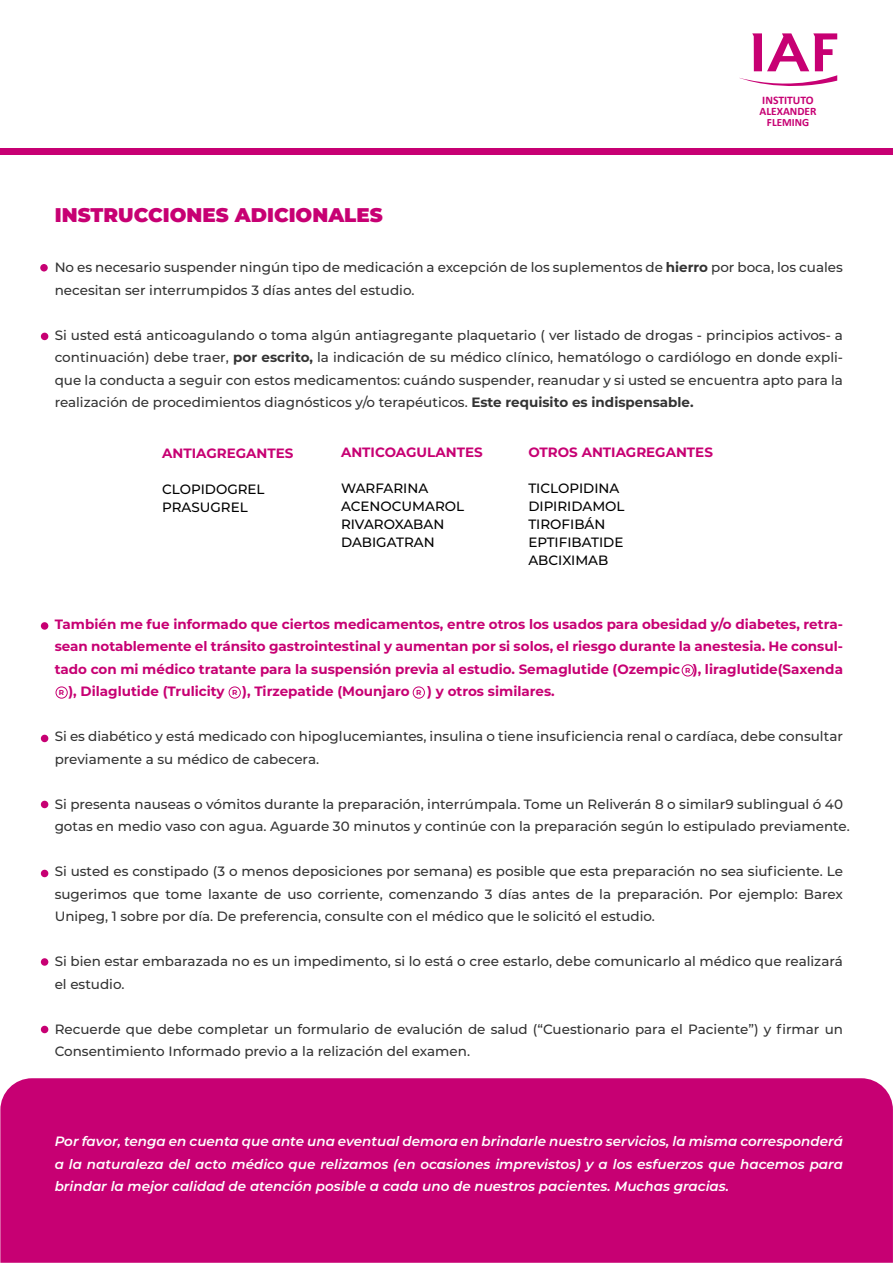
<style>
.page{position:relative;width:893px;height:1263px;background:#fff}
.page>*{position:absolute;margin:0;border:0;box-sizing:border-box;transform-origin:0 0}
.t1{font:900 19.8px "Montserrat";color:#c70073}
.t2{font:500 13.5px/22.5px "Montserrat";color:#333}
.t3{font:700 13.5px "Montserrat";color:#c70073}
.t4{font:italic 600 13.5px/22.5px "Montserrat";color:#fff;text-align:justify}
.t5{font:500 13.5px/18px "Montserrat";color:#000}
.t6{font:700 11.55px "Calibri";color:#c70073}
.t7{font:700 11.4px "Calibri";color:#c70073}
.t8{font:700 11.1px "Calibri";color:#c70073}
.t9{font:700 7.2px "Montserrat";color:#c70073}
.s1{font-weight:700}
</style>
<div class="page">
<div style="left:0;top:1078px;width:893px;height:185px;background:#c70073"></div>
<svg style="left:739px;top:33px;width:98px;height:53px"></svg>
<div style="left:0;top:148px;width:893px;height:6px;background:#c70073"></div>
<div style="left:40px;top:264px;width:8px;height:7px;background:#c70073;border-radius:50%"></div>
<div style="left:41px;top:333px;width:7px;height:7px;background:#c70073;border-radius:50%"></div>
<div style="left:41px;top:622px;width:7px;height:8px;background:#c70073;border-radius:50%"></div>
<div style="left:41px;top:735px;width:7px;height:7px;background:#c70073;border-radius:50%"></div>
<div style="left:41px;top:801px;width:7px;height:7px;background:#c70073;border-radius:50%"></div>
<div style="left:41px;top:870px;width:7px;height:7px;background:#c70073;border-radius:50%"></div>
<div style="left:41px;top:958px;width:7px;height:8px;background:#c70073;border-radius:50%"></div>
<div style="left:41px;top:1026px;width:7px;height:7px;background:#c70073;border-radius:50%"></div>
<div style="left:682px;top:664px;width:12px;height:12px;border:1px solid #c70073;border-radius:50%"></div>
<div style="left:56px;top:686px;width:12px;height:12px;border:1px solid #c70073;border-radius:50%"></div>
<div style="left:229px;top:686px;width:12px;height:12px;border:1px solid #c70073;border-radius:50%"></div>
<div style="left:413px;top:686px;width:12px;height:12px;border:1px solid #c70073;border-radius:50%"></div>
<p class="t6" style="left:762px;top:95px;width:53px">INSTITUTO</p>
<p class="t7" style="left:759px;top:107px;width:58px">ALEXANDER</p>
<p class="t8" style="left:767px;top:118px;width:44px">FLEMING</p>
<h1 class="t1" style="left:55px;top:200px;width:329px">INSTRUCCIONES ADICIONALES</h1>
<p class="t2" style="left:55px;top:256px;width:790px">No es necesario suspender ningún tipo de medicación a excepción de los suplementos de <span class="s1">hierro</span> por boca, los cuales necesitan ser interrumpidos 3 días antes del estudio.</p>
<p class="t2" style="left:55px;top:323px;width:790px;text-align:justify">Si usted está anticoagulando o toma algún antiagregante plaquetario ( ver listado de drogas - principios activos- a continuación) debe traer, <span class="s1">por escrito,</span> la indicación de su médico clínico, hematólogo o cardiólogo en donde expli&shy;que la conducta a seguir con estos medicamentos: cuándo suspender, reanudar y si usted se encuentra apto para la realización de procedimientos diagnósticos y/o terapéuticos. <span class="s1">Este requisito es indispensable.</span></p>
<p class="t3" style="left:162px;top:443px;width:133px">ANTIAGREGANTES</p>
<p class="t5" style="left:162px;top:479px;width:104px">CLOPIDOGREL<br>PRASUGREL</p>
<p class="t3" style="left:528px;top:442px;width:186px">OTROS ANTIAGREGANTES</p>
<p class="t5" style="left:528px;top:478px;width:98px">TICLOPIDINA<br>DIPIRIDAMOL<br>TIROFIBÁN<br>EPTIFIBATIDE<br>ABCIXIMAB</p>
<p class="t3" style="left:341px;top:443px;width:143px">ANTICOAGULANTES</p>
<p class="t5" style="left:341px;top:479px;width:125px">WARFARINA<br>ACENOCUMAROL<br>RIVAROXABAN<br>DABIGATRAN</p>
<p class="t3" style="left:55px;top:614px;width:790px">También me fue informado que ciertos medicamentos, entre otros los usados para obesidad y/o diabetes, retra-</p>
<p class="t3" style="left:55px;top:636px;width:790px">sean notablemente el tránsito gastrointestinal y aumentan por si solos, el riesgo durante la anestesia. He consul-</p>
<p class="t3" style="left:55px;top:659px;width:790px">tado con mi médico tratante para la suspensión previa al estudio. Semaglutide (Ozempic ), liraglutide(Saxenda</p>
<p class="t3" style="left:68px;top:681px;width:158px">), Dilaglutide (Trulicity</p>
<p class="t3" style="left:242px;top:681px;width:169px">), Tirzepatide (Mounjaro</p>
<p class="t3" style="left:427px;top:681px;width:129px">) y otros similares.</p>
<p class="t2" style="left:55px;top:724px;width:790px">Si es diabético y está medicado con hipoglucemiantes, insulina o tiene insuficiencia renal o cardíaca, debe consultar previamente a su médico de cabecera.</p>
<p class="t2" style="left:55px;top:792px;width:797px">Si presenta nauseas o vómitos durante la preparación, interrúmpala. Tome un Reliverán 8 o similar9 sublingual ó 40 gotas en medio vaso con agua. Aguarde 30 minutos y continúe con la preparación según lo estipulado previamente.</p>
<p class="t2" style="left:55px;top:859px;width:790px;text-align:justify">Si usted es constipado (3 o menos deposiciones por semana) es posible que esta preparación no sea siuficiente. Le sugerimos que tome laxante de uso corriente, comenzando 3 días antes de la preparación. Por ejemplo: Barex Unipeg, 1 sobre por día. De preferencia, consulte con el médico que le solicitó el estudio.</p>
<p class="t2" style="left:55px;top:949px;width:790px">Si bien estar embarazada no es un impedimento, si lo está o cree estarlo, debe comunicarlo al médico que realizará el estudio.</p>
<p class="t2" style="left:55px;top:1017px;width:790px">Recuerde que debe completar un formulario de evalución de salud (“Cuestionario para el Paciente”) y firmar un<br>Consentimiento Informado previo a la relización del examen.</p>
<p class="t9" style="left:685px;top:665px;width:7px">R</p>
<p class="t9" style="left:59px;top:687px;width:7px">R</p>
<p class="t9" style="left:232px;top:687px;width:7px">R</p>
<p class="t9" style="left:416px;top:687px;width:7px">R</p>
<p class="t4" style="left:55px;top:1129px;width:790px">Por favor, tenga en cuenta que ante una eventual demora en brindarle nuestro servicios, la misma corresponderá a la naturaleza del acto médico que relizamos (en ocasiones imprevistos) y a los esfuerzos que hacemos para brindar la mejor calidad de atención posible a cada uno de nuestros pacientes. Muchas gracias.</p>
</div>
